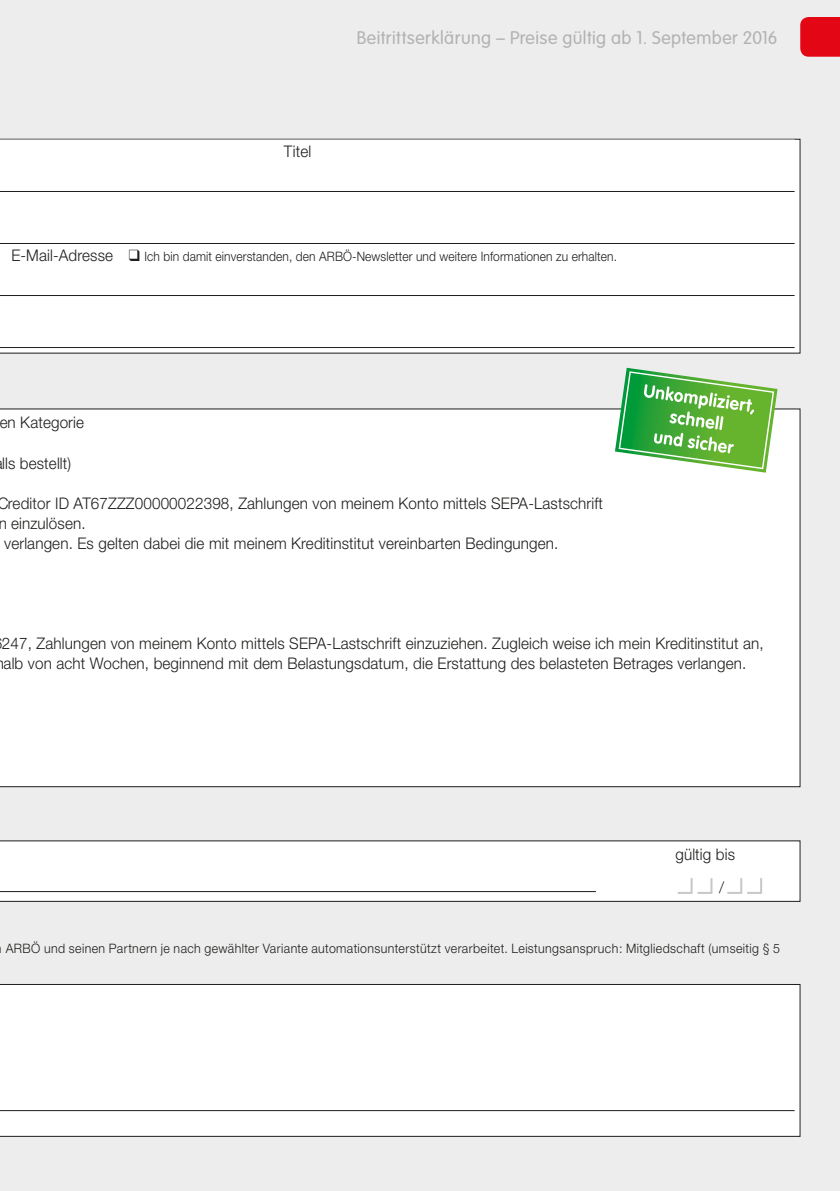
<style>
.page{position:relative;width:840px;height:1191px;background:#fff}
.page>*{position:absolute;margin:0;border:0;box-sizing:border-box;transform-origin:0 0}
.t1{font:300 18px "VAG Rounded";letter-spacing:.025em;color:#b2b2b2}
.t2{font:700 18px/22px "VAG Rounded";color:#fff;text-align:center;scale:.95 1}
.t3{font:300 16px/33px "Helvetica Neue";letter-spacing:.01em;color:#1d1d1b;scale:.95 1}
.t4{font:300 13px "Helvetica Neue";letter-spacing:.025em;color:#1d1d1b;scale:.95 1}
.t5{font:300 13px "Helvetica Neue";letter-spacing:.025em;color:#1d1d1b;scale:.92 1}
.s1{font-size:16px}
</style>
<div class="page">
<div style="left:0;top:0;width:839px;height:1191px;background:#ededed"></div>
<div style="left:800px;top:17px;width:39px;height:40px;background:#e30614"></div>
<div style="left:0;top:139px;width:799px;height:214px;background:#fff"></div>
<hr style="left:0;top:140px;width:794px;height:1px;background:#fff">
<hr style="left:0;top:191px;width:794px;height:1px;background:#1d1d1b">
<hr style="left:0;top:243px;width:794px;height:1px;background:#1d1d1b">
<hr style="left:0;top:295px;width:794px;height:1px;background:#1d1d1b">
<hr style="left:0;top:347px;width:794px;height:1px;background:#1d1d1b">
<div style="left:0;top:840px;width:799px;height:61px;background:#fff"></div>
<hr style="left:0;top:891px;width:595px;height:1px;background:#1d1d1b">
<svg style="left:677px;top:878px;width:35px;height:16px"></svg>
<svg style="left:727px;top:878px;width:34px;height:16px"></svg>
<div style="left:0;top:984px;width:799px;height:152px;background:#fff"></div>
<hr style="left:0;top:1110px;width:794px;height:1px;background:#1d1d1b">
<div style="left:0;top:409px;width:799px;height:378px;background:#fff"></div>
<svg style="left:614px;top:368px;width:163px;height:104px;background:#77bf68"></svg>
<p class="t3" style="left:283px;top:135px;width:30px">Titel</p>
<p class="t1" style="left:356px;top:27px;width:422px">Beitrittserklärung – Preise gültig ab 1. September 2016</p>
<p class="t5" style="left:11px;top:249px;width:659px"><span class="s1">E-Mail-Adresse</span> ❑ Ich bin damit einverstanden, den ARBÖ-Newsletter und weitere Informationen zu erhalten.</p>
<p class="t3" style="left:0;top:406px;width:90px">en Kategorie</p>
<p class="t3" style="left:2px;top:446px;width:74px">lls bestellt)</p>
<p class="t3" style="left:-3px;top:486px;width:639px">Creditor ID AT67ZZZ00000022398, Zahlungen von meinem Konto mittels SEPA-Lastschrift</p>
<p class="t3" style="left:-2px;top:506px;width:93px">n einzulösen.</p>
<p class="t3" style="left:4px;top:526px;width:584px">verlangen. Es gelten dabei die mit meinem Kreditinstitut vereinbarten Bedingungen.</p>
<p class="t2" style="left:644px;top:379px;width:121px;rotate:8deg">Unkompliziert, schnell<br>und sicher</p>
<p class="t3" style="left:2px;top:632px;width:802px;line-height:20px">247, Zahlungen von meinem Konto mittels SEPA-Lastschrift einzuziehen. Zugleich weise ich mein Kreditinstitut an, alb von acht Wochen, beginnend mit dem Belastungsdatum, die Erstattung des belasteten Betrages verlangen.</p>
<p class="t3" style="left:718px;top:838px;width:18px;text-indent:-44px">gültig bis /</p>
<p class="t4" style="left:6px;top:940px;width:816px">ARBÖ und seinen Partnern je nach gewählter Variante automationsunterstützt verarbeitet. Leistungsanspruch: Mitgliedschaft (umseitig § 5</p>
</div>
